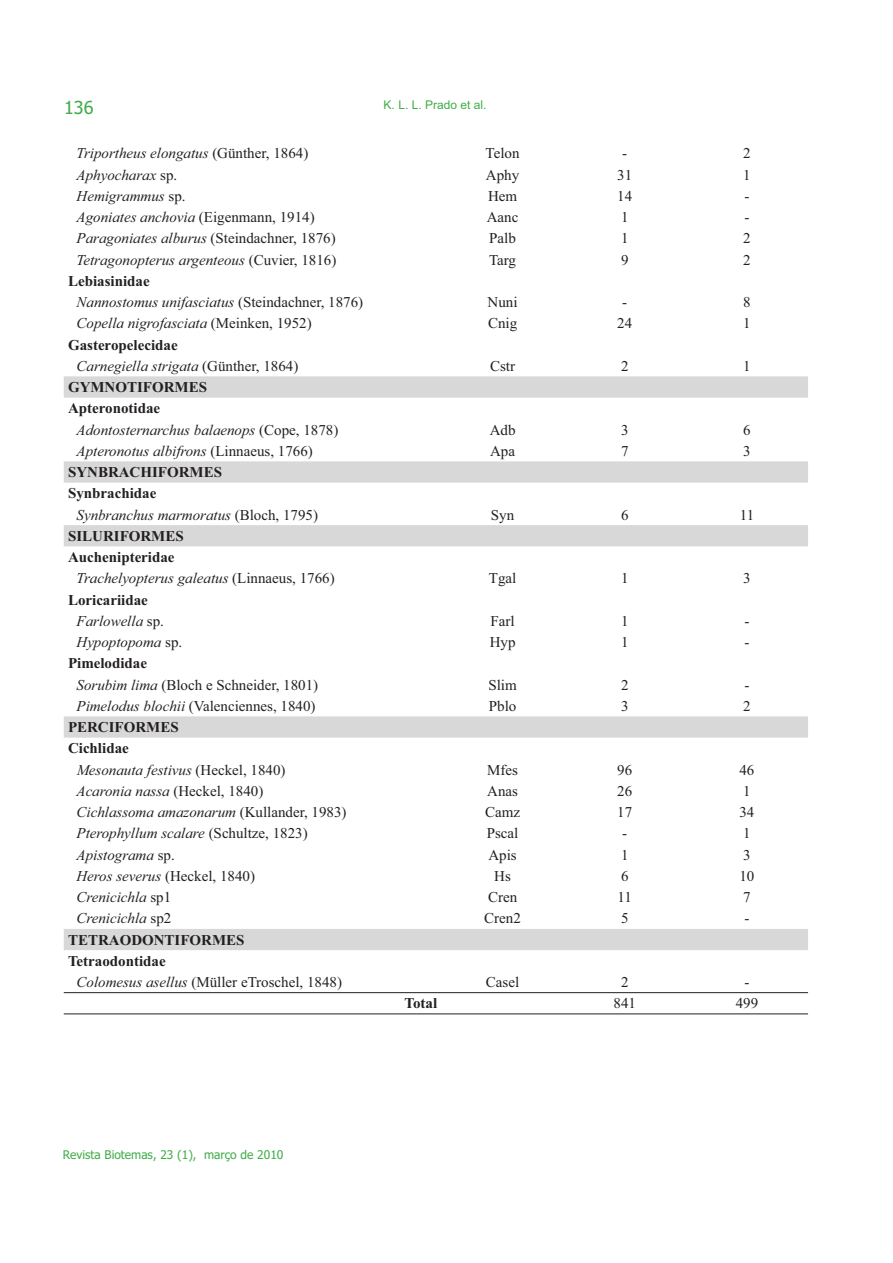
<style>
.page{position:relative;width:893px;height:1263px;background:#fff}
.page>*{position:absolute;margin:0;border:0;box-sizing:border-box;transform-origin:0 0}
.t1{font:18px "Tahoma";color:#41ad49}
.t2{font:italic 15px/21.5px "Times New Roman";color:#231f20}
.t3{font:15px/21.5px "Times New Roman";color:#231f20}
.t4{font:700 15px/21.5px "Times New Roman";color:#231f20}
.t5{font:12px "Tahoma";color:#41ad49}
.t6{font:12px "Arial";color:#41ad49}
.s1{font-style:normal}
.s2{font-weight:700;font-style:normal}
.s3{font-weight:400;font-style:italic}
.s4{font-weight:400}
.s5{font-weight:700}
.s6{font-style:italic}
</style>
<div class="page">
<svg style="left:64px;top:376px;width:744px;height:574px"></svg>
<hr style="left:64px;top:992px;width:744px;height:1px;background:#231f20">
<hr style="left:64px;top:1014px;width:744px;height:1px;background:#231f20">
<p class="t1" style="left:64px;top:97px;width:31px">136</p>
<p class="t6" style="left:384px;top:100px;width:104px">K. L. L. Prado et al.</p>
<p class="t2" style="left:77px;top:144px;width:233px">Triportheus elongatus <span class="s1">(Günther, 1864)</span></p>
<p class="t3" style="left:486px;top:144px;width:35px">Telon</p>
<p class="t3" style="left:622px;top:144px;width:6px">-</p>
<p class="t3" style="left:743px;top:144px;width:9px">2</p>
<p class="t2" style="left:77px;top:165px;width:102px">Aphyocharax <span class="s1">sp.</span></p>
<p class="t3" style="left:486px;top:165px;width:35px">Aphy</p>
<p class="t3" style="left:617px;top:165px;width:16px">31</p>
<p class="t3" style="left:743px;top:165px;width:9px">1</p>
<p class="t2" style="left:77px;top:187px;width:111px">Hemigrammus <span class="s1">sp.</span></p>
<p class="t3" style="left:488px;top:187px;width:31px">Hem</p>
<p class="t3" style="left:617px;top:187px;width:16px">14</p>
<p class="t3" style="left:744px;top:187px;width:6px">-</p>
<p class="t2" style="left:77px;top:208px;width:240px">Agoniates anchovia <span class="s1">(Eigenmann, 1914)</span></p>
<p class="t3" style="left:487px;top:208px;width:33px">Aanc</p>
<p class="t3" style="left:621px;top:208px;width:9px">1</p>
<p class="t3" style="left:744px;top:208px;width:6px">-</p>
<p class="t2" style="left:77px;top:229px;width:261px">Paragoniates alburus <span class="s1">(Steindachner, 1876)</span></p>
<p class="t3" style="left:489px;top:229px;width:28px">Palb</p>
<p class="t3" style="left:621px;top:229px;width:9px">1</p>
<p class="t3" style="left:743px;top:229px;width:9px">2</p>
<p class="t2" style="left:77px;top:250px;width:261px">Tetragonopterus argenteous <span class="s1">(Cuvier, 1816)</span></p>
<p class="t3" style="left:489px;top:250px;width:28px">Targ</p>
<p class="t3" style="left:621px;top:250px;width:9px">9</p>
<p class="t3" style="left:743px;top:250px;width:9px">2</p>
<p class="t2" style="left:77px;top:271px;width:288px;text-indent:-8px"><span class="s2">Lebiasinidae<br></span>Nannostomus unifasciatus <span class="s1">(Steindachner, 1876)</span></p>
<p class="t3" style="left:488px;top:293px;width:31px">Nuni</p>
<p class="t3" style="left:622px;top:293px;width:6px">-</p>
<p class="t3" style="left:743px;top:293px;width:9px">8</p>
<p class="t2" style="left:77px;top:314px;width:237px">Copella nigrofasciata <span class="s1">(Meinken, 1952)</span></p>
<p class="t3" style="left:488px;top:314px;width:31px">Cnig</p>
<p class="t3" style="left:617px;top:314px;width:16px">24</p>
<p class="t3" style="left:743px;top:314px;width:9px">1</p>
<p class="t2" style="left:76px;top:335px;width:223px;text-indent:-8px"><span class="s2">Gasteropelecidae<br></span>Carnegiella strigata <span class="s1">(Günther, 1864)</span></p>
<p class="t3" style="left:490px;top:357px;width:26px">Cstr</p>
<p class="t3" style="left:621px;top:357px;width:9px">2</p>
<p class="t3" style="left:743px;top:357px;width:9px">1</p>
<p class="t4" style="left:68px;top:378px;width:141px">GYMNOTIFORMES</p>
<p class="t4" style="left:68px;top:399px;width:94px">Apteronotidae</p>
<p class="t2" style="left:76px;top:420px;width:263px">Adontosternarchus balaenops <span class="s1">(Cope, 1878)</span></p>
<p class="t3" style="left:490px;top:420px;width:27px">Adb</p>
<p class="t3" style="left:621px;top:420px;width:9px">3</p>
<p class="t3" style="left:743px;top:420px;width:9px">6</p>
<p class="t2" style="left:76px;top:442px;width:238px">Apteronotus albifrons <span class="s1">(Linnaeus, 1766)</span></p>
<p class="t3" style="left:490px;top:442px;width:26px">Apa</p>
<p class="t3" style="left:621px;top:442px;width:9px">7</p>
<p class="t3" style="left:743px;top:442px;width:9px">3</p>
<p class="t4" style="left:68px;top:463px;width:156px">SYNBRACHIFORMES</p>
<p class="t4" style="left:68px;top:484px;width:90px">Synbrachidae</p>
<p class="t2" style="left:76px;top:505px;width:243px">Synbranchus marmoratus <span class="s1">(Bloch, 1795)</span></p>
<p class="t3" style="left:491px;top:505px;width:25px">Syn</p>
<p class="t3" style="left:621px;top:505px;width:9px">6</p>
<p class="t3" style="left:740px;top:505px;width:16px">11</p>
<p class="t4" style="left:68px;top:527px;width:117px">SILURIFORMES</p>
<p class="t4" style="left:68px;top:548px;width:108px">Auchenipteridae</p>
<p class="t2" style="left:76px;top:569px;width:260px">Trachelyopterus galeatus <span class="s1">(Linnaeus, 1766)</span></p>
<p class="t3" style="left:489px;top:569px;width:29px">Tgal</p>
<p class="t3" style="left:621px;top:569px;width:9px">1</p>
<p class="t3" style="left:743px;top:569px;width:9px">3</p>
<p class="t4" style="left:76px;top:591px;width:89px;text-indent:-8px">Loricariidae<br><span class="s3">Farlowella</span> <span class="s4">sp.</span></p>
<p class="t3" style="left:490px;top:612px;width:26px">Farl</p>
<p class="t3" style="left:621px;top:612px;width:9px">1</p>
<p class="t3" style="left:744px;top:612px;width:6px">-</p>
<p class="t2" style="left:76px;top:633px;width:107px">Hypoptopoma <span class="s1">sp.</span></p>
<p class="t3" style="left:490px;top:633px;width:27px">Hyp</p>
<p class="t3" style="left:621px;top:633px;width:9px">1</p>
<p class="t3" style="left:744px;top:633px;width:6px">-</p>
<p class="t3" style="left:76px;top:654px;width:243px;text-indent:-8px"><span class="s5">Pimelodidae<br></span><span class="s6">Sorubim lima</span> (Bloch e Schneider, 1801)</p>
<p class="t3" style="left:488px;top:675px;width:30px">Slim</p>
<p class="t3" style="left:621px;top:675px;width:9px">2</p>
<p class="t3" style="left:744px;top:675px;width:6px">-</p>
<p class="t3" style="left:76px;top:697px;width:241px"><span class="s6">Pimelodus blochii</span> (Valenciennes, 1840)</p>
<p class="t3" style="left:489px;top:697px;width:29px">Pblo</p>
<p class="t3" style="left:621px;top:697px;width:9px">3</p>
<p class="t3" style="left:743px;top:697px;width:9px">2</p>
<p class="t4" style="left:68px;top:718px;width:112px">PERCIFORMES</p>
<p class="t4" style="left:68px;top:739px;width:62px">Cichlidae</p>
<p class="t2" style="left:76px;top:760px;width:211px">Mesonauta festivus <span class="s1">(Heckel, 1840)</span></p>
<p class="t3" style="left:487px;top:760px;width:32px">Mfes</p>
<p class="t3" style="left:617px;top:760px;width:16px">96</p>
<p class="t3" style="left:739px;top:760px;width:16px">46</p>
<p class="t2" style="left:76px;top:782px;width:188px">Acaronia nassa <span class="s1">(Heckel, 1840)</span></p>
<p class="t3" style="left:487px;top:782px;width:32px">Anas</p>
<p class="t3" style="left:617px;top:782px;width:16px">26</p>
<p class="t3" style="left:743px;top:782px;width:9px">1</p>
<p class="t2" style="left:76px;top:803px;width:272px">Cichlassoma amazonarum <span class="s1">(Kullander, 1983)</span></p>
<p class="t3" style="left:485px;top:803px;width:36px">Camz</p>
<p class="t3" style="left:617px;top:803px;width:16px">17</p>
<p class="t3" style="left:739px;top:803px;width:16px">34</p>
<p class="t2" style="left:76px;top:824px;width:233px">Pterophyllum scalare <span class="s1">(Schultze, 1823)</span></p>
<p class="t3" style="left:487px;top:824px;width:33px">Pscal</p>
<p class="t3" style="left:622px;top:824px;width:6px">-</p>
<p class="t3" style="left:743px;top:824px;width:9px">1</p>
<p class="t2" style="left:76px;top:845px;width:100px">Apistograma <span class="s1">sp.</span></p>
<p class="t3" style="left:488px;top:845px;width:30px">Apis</p>
<p class="t3" style="left:621px;top:845px;width:9px">1</p>
<p class="t3" style="left:743px;top:845px;width:9px">3</p>
<p class="t3" style="left:76px;top:867px;width:180px"><span class="s6">Heros severus</span> (Heckel, 1840)</p>
<p class="t3" style="left:494px;top:867px;width:18px">Hs</p>
<p class="t3" style="left:621px;top:867px;width:9px">6</p>
<p class="t3" style="left:739px;top:867px;width:16px">10</p>
<p class="t2" style="left:76px;top:888px;width:96px">Crenicichla <span class="s1">sp1</span></p>
<p class="t3" style="left:488px;top:888px;width:31px">Cren</p>
<p class="t3" style="left:617px;top:888px;width:16px">11</p>
<p class="t3" style="left:743px;top:888px;width:9px">7</p>
<p class="t2" style="left:76px;top:909px;width:96px">Crenicichla <span class="s1">sp2</span></p>
<p class="t3" style="left:484px;top:909px;width:38px">Cren2</p>
<p class="t3" style="left:621px;top:909px;width:9px">5</p>
<p class="t3" style="left:744px;top:909px;width:6px">-</p>
<p class="t4" style="left:68px;top:931px;width:178px">TETRAODONTIFORMES</p>
<p class="t4" style="left:68px;top:952px;width:99px">Tetraodontidae</p>
<p class="t3" style="left:76px;top:973px;width:267px"><span class="s6">Colomesus asellus</span> (Müller eTroschel, 1848)</p>
<p class="t3" style="left:486px;top:973px;width:35px">Casel</p>
<p class="t3" style="left:621px;top:973px;width:9px">2</p>
<p class="t3" style="left:744px;top:973px;width:6px">-</p>
<p class="t4" style="left:404px;top:994px;width:34px">Total</p>
<p class="t3" style="left:613px;top:994px;width:24px">841</p>
<p class="t3" style="left:736px;top:994px;width:24px">499</p>
<p class="t5" style="left:63px;top:1148px;width:222px">Revista Biotemas, 23 (1), março de 2010</p>
</div>
